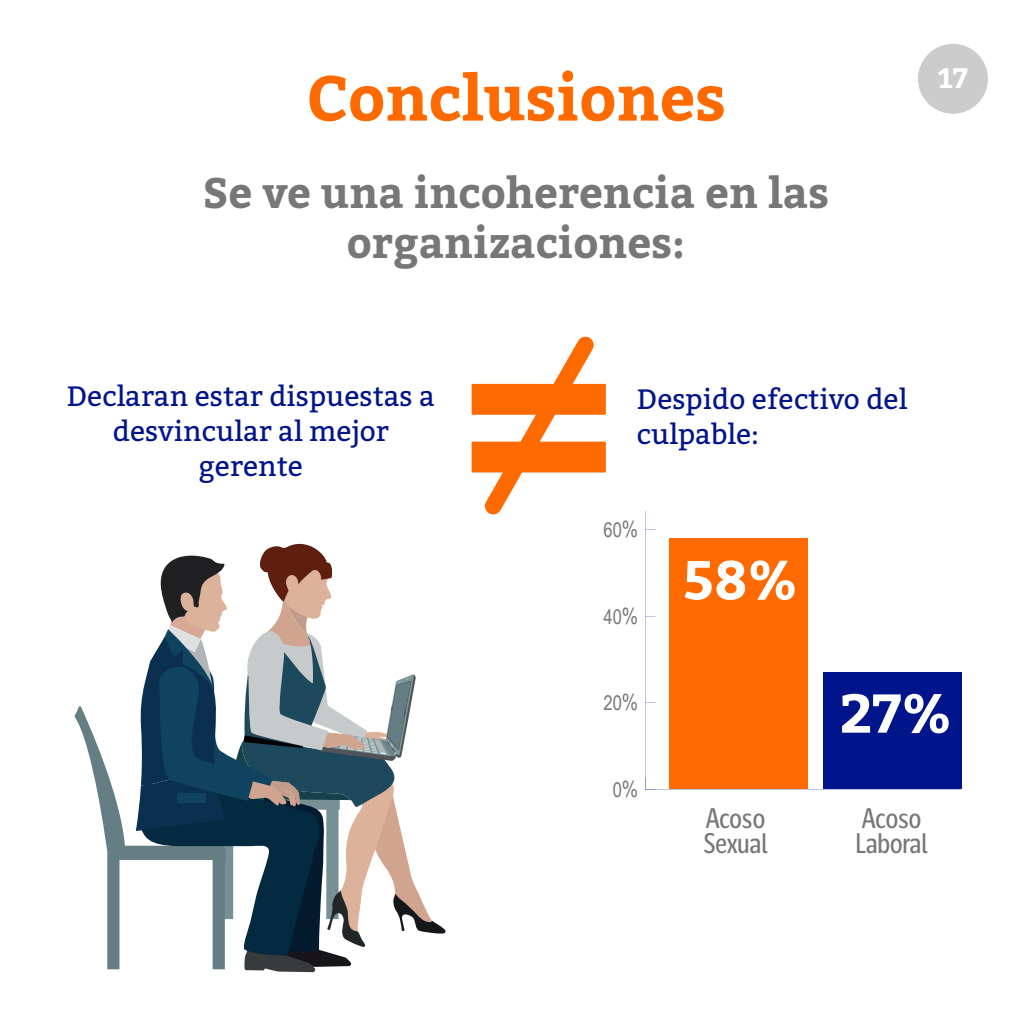
<style>
.page{position:relative;width:1032px;height:1032px;background:#fff}
.page>*{position:absolute;margin:0;border:0;box-sizing:border-box;transform-origin:0 0}
.t1{font:700 63px "Bitter";color:#ff6a00}
.t2{font:700 54.25px "Bitter";color:#fff}
.t3{font:700 42.35px/50.4px "Bitter";color:#77777a;text-align:center}
.t4{font:28px/35px "Bitter";color:#00148b;text-align:center}
.t5{font:condensed 28px/24.5px "Chilena";color:#77777a}
.t6{font:700 28px "Bitter";color:#fff}
.t7{font:20.3px "Arial Narrow";color:#77777a}
.s1{font-size:22.4px}
</style>
<div class="page">
<div style="left:823px;top:672px;width:139px;height:117px;background:#00148b"></div>
<div style="left:669px;top:538px;width:139px;height:251px;background:#ff6a00"></div>
<svg style="left:472px;top:336px;width:134px;height:178px"></svg>
<svg style="left:74px;top:543px;width:372px;height:429px"></svg>
<div style="left:918px;top:44px;width:70px;height:70px;background:#cbcccb;border-radius:50%"></div>
<h1 class="t1" style="left:306px;top:50px;width:421px">Conclusiones</h1>
<h3 class="t3" style="left:203px;top:166px;width:628px">Se ve una incoherencia en las organizaciones:</h3>
<p class="t6" style="left:938px;top:56px;width:31px">17</p>
<p class="t4" style="left:67px;top:377px;width:370px">Declaran estar dispuestas a desvincular al mejor gerente</p>
<p class="t4" style="left:637px;top:380px;width:272px;text-align:left">Despido efectivo del culpable:</p>
<p class="t7" style="left:603px;top:518px;width:36px">60<span class="s1">%</span></p>
<p class="t7" style="left:603px;top:605px;width:36px">40<span class="s1">%</span></p>
<h2 class="t2" style="left:684px;top:538px;width:116px">58%</h2>
<p class="t7" style="left:603px;top:691px;width:36px">20<span class="s1">%</span></p>
<p class="t7" style="left:613px;top:778px;width:27px">0<span class="s1">%</span></p>
<p class="t5" style="left:703px;top:804px;width:66px">Acoso<br>Sexual</p>
<h2 class="t2" style="left:840px;top:672px;width:114px">27%</h2>
<p class="t5" style="left:856px;top:804px;width:74px">Acoso<br>Laboral</p>
</div>
